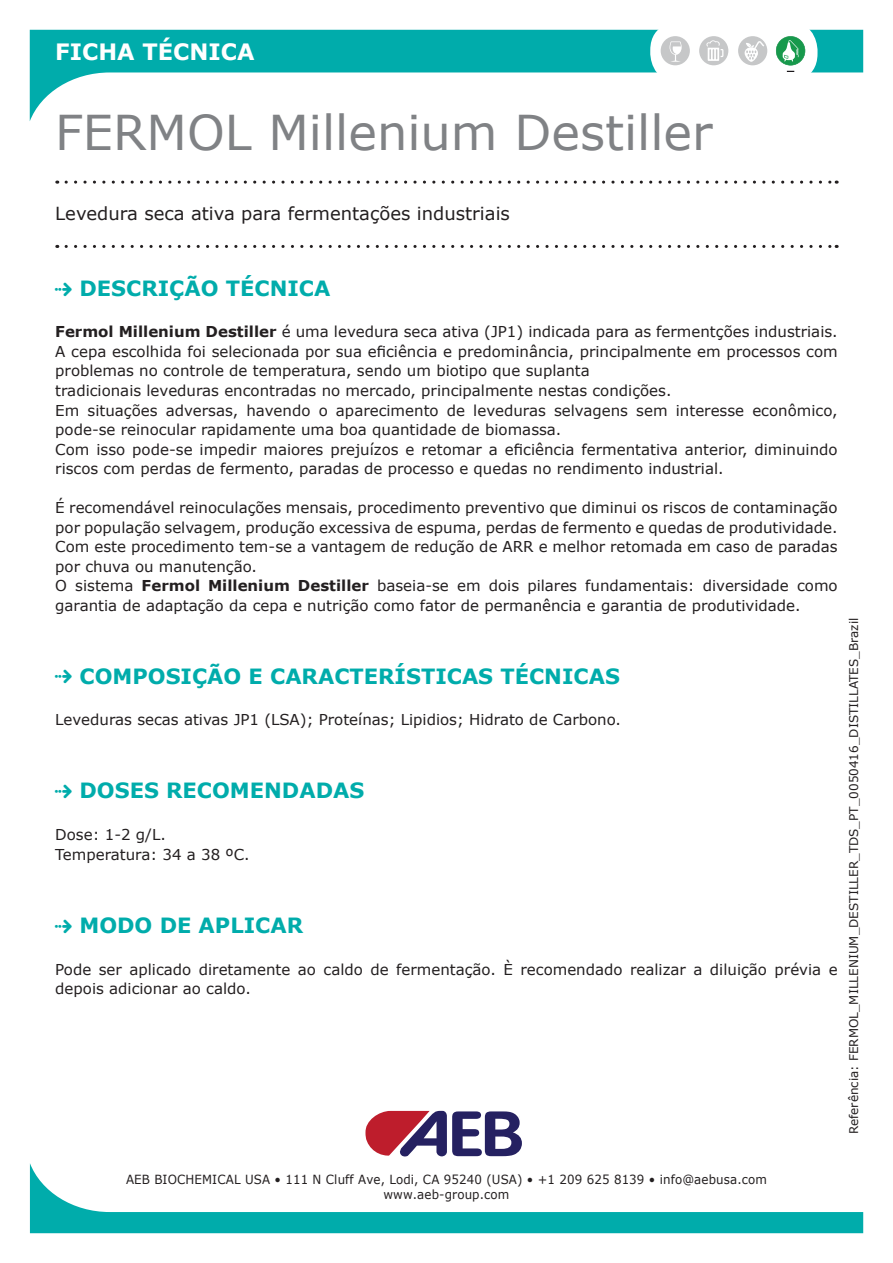
<style>
.page{position:relative;width:893px;height:1263px;background:#fff}
.page>*{position:absolute;margin:0;border:0;box-sizing:border-box;transform-origin:0 0}
.Famiglia{font:48px "Verdana";color:#808285}
.Scheda_Technica_tito{font:700 22.5px "Verdana";color:#fff}
.t1{font:700 21px "Verdana";color:#00acab}
.Benefici_prodotto{font:18px "Verdana";color:#231f20}
.testo_ok{font:15px/19.5px "Verdana";color:#231f20}
.t2{font:12.6px/15.1px "Verdana";letter-spacing:.01em;color:#231f20;text-align:center;scale:.94 1}
.Reference{font:12px "Verdana";color:#231f20}
.s1{font-weight:700}
</style>
<div class="page">
<svg style="left:30px;top:30px;width:833px;height:91px"></svg>
<svg style="left:30px;top:1163px;width:833px;height:70px"></svg>
<svg style="left:365px;top:1110px;width:157px;height:47px"></svg>
<div style="left:650px;top:22px;width:167px;height:60px;background:#fff;border-radius:28px"></div>
<div style="left:738px;top:36px;width:29px;height:29px;background:#c6c7c8;border-radius:50%"></div>
<div style="left:661px;top:36px;width:29px;height:29px;background:#c6c7c8;border-radius:50%"></div>
<div style="left:699px;top:36px;width:29px;height:29px;background:#c6c7c8;border-radius:50%"></div>
<svg style="left:706px;top:40px;width:17px;height:21px"></svg>
<svg style="left:670px;top:41px;width:12px;height:21px"></svg>
<svg style="left:745px;top:41px;width:19px;height:21px"></svg>
<svg style="left:776px;top:36px;width:29px;height:29px"></svg>
<svg style="left:66px;top:181px;width:771px;height:3px"></svg>
<svg style="left:66px;top:245px;width:771px;height:3px"></svg>
<p class="Scheda_Technica_tito" style="left:55px;top:37px;width:201px">FICHA TÉCNICA</p>
<p class="Famiglia" style="left:55px;top:102px;width:659px">FERMOL Millenium Destiller</p>
<p class="Benefici_prodotto" style="left:55px;top:202px;width:456px">Levedura seca ativa para fermentações industriais</p>
<p class="t1" style="left:79px;top:275px;width:252px">DESCRIÇÃO TÉCNICA</p>
<p class="testo_ok" style="left:55px;top:322px;width:784px"><span class="s1">Fermol Millenium Destiller</span> é uma levedura seca ativa (JP1) indicada para as fermentções industriais.</p>
<p class="testo_ok" style="left:55px;top:341px;width:784px">A cepa escolhida foi selecionada por sua eficiência e predominância, principalmente em processos com problemas no controle de temperatura, sendo um biotipo que suplanta</p>
<p class="testo_ok" style="left:55px;top:380px;width:618px">tradicionais leveduras encontradas no mercado, principalmente nestas condições.</p>
<p class="testo_ok" style="left:55px;top:400px;width:784px">Em situações adversas, havendo o aparecimento de leveduras selvagens sem interesse econômico, pode-se reinocular rapidamente uma boa quantidade de biomassa.</p>
<p class="testo_ok" style="left:55px;top:439px;width:784px">Com isso pode-se impedir maiores prejuízos e retomar a eficiência fermentativa anterior, diminuindo riscos com perdas de fermento, paradas de processo e quedas no rendimento industrial.</p>
<p class="testo_ok" style="left:55px;top:497px;width:784px;text-align:justify">É recomendável reinoculações mensais, procedimento preventivo que diminui os riscos de contaminação por população selvagem, produção excessiva de espuma, perdas de fermento e quedas de produtividade.<br>Com este procedimento tem-se a vantagem de redução de ARR e melhor retomada em caso de paradas por chuva ou manutenção.</p>
<p class="testo_ok" style="left:55px;top:575px;width:784px">O sistema <span class="s1">Fermol Millenium Destiller</span> baseia-se em dois pilares fundamentais: diversidade como garantia de adaptação da cepa e nutrição como fator de permanência e garantia de produtividade.</p>
<p class="t1" style="left:79px;top:662px;width:542px">COMPOSIÇÃO E CARACTERÍSTICAS TÉCNICAS</p>
<p class="testo_ok" style="left:55px;top:710px;width:567px">Leveduras secas ativas JP1 (LSA); Proteínas; Lipidios; Hidrato de Carbono.</p>
<p class="t1" style="left:79px;top:777px;width:286px">DOSES RECOMENDADAS</p>
<p class="testo_ok" style="left:55px;top:824px;width:112px">Dose: 1-2 g/L.</p>
<p class="testo_ok" style="left:55px;top:844px;width:196px">Temperatura: 34 a 38 ºC.</p>
<p class="t1" style="left:79px;top:912px;width:225px">MODO DE APLICAR</p>
<p class="testo_ok" style="left:55px;top:959px;width:784px">Pode ser aplicado diretamente ao caldo de fermentação. È recomendado realizar a diluição prévia e depois adicionar ao caldo.</p>
<p class="Reference" style="left:846px;top:1134px;width:518px;rotate:-90deg">Referência: FERMOL_MILLENIUM_DESTILLER_TDS_PT_0050416_DISTILLATES_Brazil</p>
<p class="t2" style="left:126px;top:1171px;width:683px">AEB BIOCHEMICAL USA • 111 N Cluff Ave, Lodi, CA 95240 (USA) • +1 209 625 8139 • info@aebusa.com www.aeb-group.com</p>
</div>
